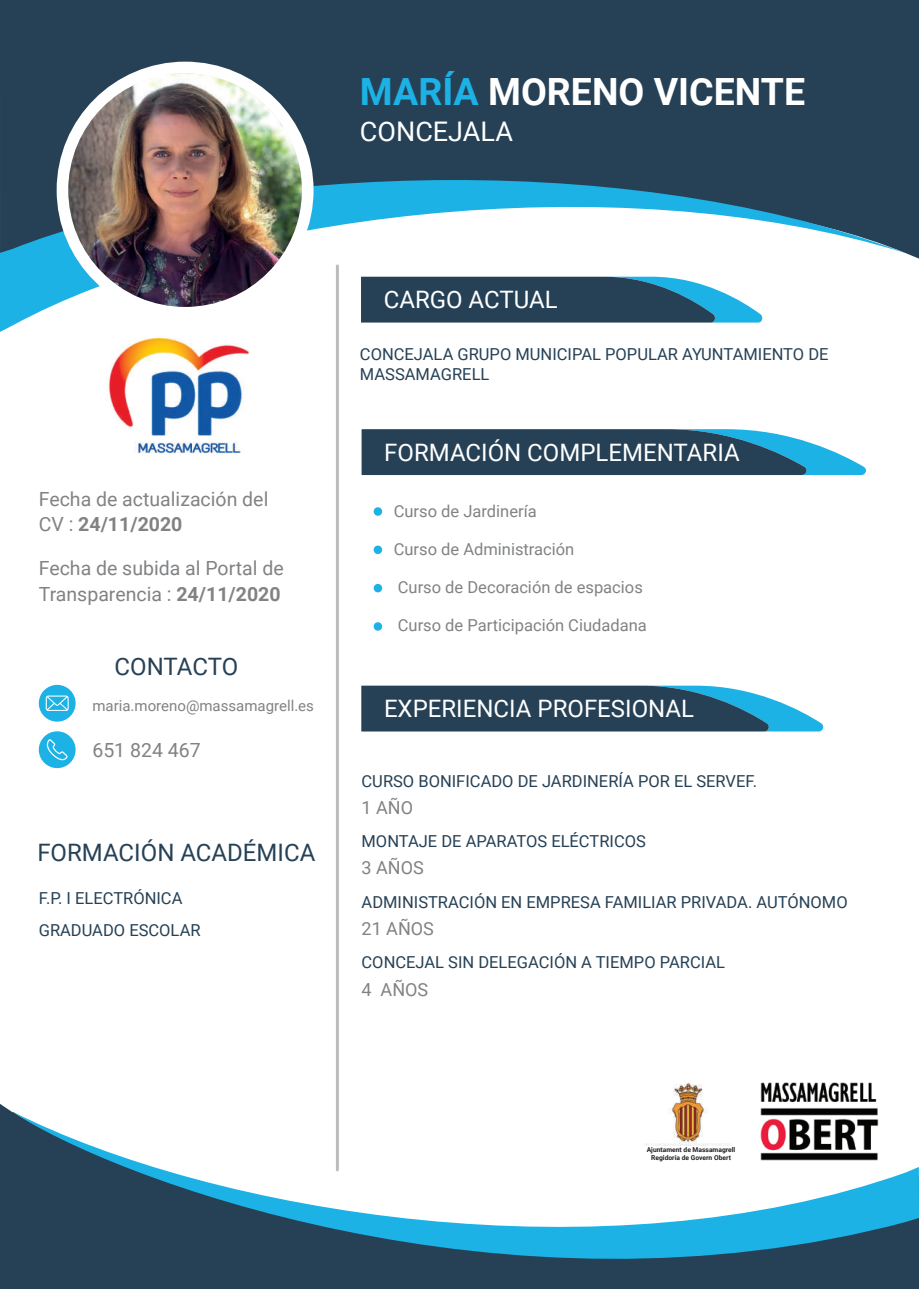
<style>
.page{position:relative;width:919px;height:1289px;background:#fff}
.page>*{position:absolute;margin:0;border:0;box-sizing:border-box;transform-origin:0 0}
.t1{font:700 37.5px "Roboto";color:#fff}
.t2{font:27px "Roboto";color:#fff}
.t3{font:24px "Roboto";color:#fff}
.t4{font:24px "Roboto";color:#264156}
.t5{font:19.5px/25.5px "Roboto";color:#808284}
.t6{font:18px "Roboto";color:#808284}
.t7{font:16.5px/19.8px "Roboto";color:#264156}
.t8{font:16.5px "Roboto";color:#808284}
.t9{font:15px "Roboto";color:#808284}
.t10{font:700 6.75px/8.1px "Roboto";color:#231f20;text-align:center}
.s1{color:#1cb2e6}
.s2{font-weight:700}
</style>
<div class="page">
<div style="left:0;top:1104px;width:13px;height:184px;background:#264156"></div>
<svg style="left:13px;top:1112px;width:905px;height:176px"></svg>
<div style="left:0;top:0;width:918px;height:259px;background:#264156"></div>
<svg style="left:0;top:141px;width:906px;height:191px"></svg>
<div style="left:57px;top:62px;width:256px;height:256px;background:#fff;border-radius:50%"></div>
<div style="left:68px;top:73px;width:13px;height:6px;background:#264156"></div>
<div style="left:81px;top:73px;width:23px;height:6px;background:#264156"></div>
<svg style="left:104px;top:73px;width:24px;height:6px"></svg>
<div style="left:128px;top:73px;width:23px;height:6px;background:#fff"></div>
<svg style="left:238px;top:73px;width:7px;height:4px"></svg>
<div style="left:245px;top:73px;width:23px;height:6px;background:#264156"></div>
<div style="left:268px;top:73px;width:24px;height:6px;background:#264156"></div>
<div style="left:292px;top:73px;width:10px;height:6px;background:#264156"></div>
<div style="left:68px;top:79px;width:13px;height:23px;background:#264156"></div>
<svg style="left:81px;top:79px;width:23px;height:23px"></svg>
<svg style="left:104px;top:79px;width:17px;height:18px"></svg>
<svg style="left:249px;top:79px;width:19px;height:13px"></svg>
<svg style="left:268px;top:79px;width:24px;height:23px"></svg>
<div style="left:292px;top:79px;width:10px;height:23px;background:#264156"></div>
<svg style="left:68px;top:102px;width:13px;height:24px"></svg>
<svg style="left:81px;top:102px;width:11px;height:18px"></svg>
<svg style="left:278px;top:102px;width:14px;height:17px"></svg>
<div style="left:292px;top:102px;width:10px;height:24px;background:#264156"></div>
<svg style="left:68px;top:126px;width:8px;height:23px"></svg>
<svg style="left:294px;top:126px;width:8px;height:23px"></svg>
<div style="left:268px;top:220px;width:24px;height:23px;background:#ebecea"></div>
<svg style="left:68px;top:243px;width:13px;height:24px"></svg>
<div style="left:81px;top:243px;width:23px;height:24px;background:#fff"></div>
<div style="left:268px;top:243px;width:24px;height:24px;background:#fff"></div>
<div style="left:292px;top:243px;width:10px;height:24px;background:#fff"></div>
<div style="left:68px;top:267px;width:13px;height:23px;background:#1cb2e6"></div>
<svg style="left:81px;top:267px;width:23px;height:23px"></svg>
<div style="left:245px;top:267px;width:23px;height:23px;background:#fff"></div>
<div style="left:268px;top:267px;width:24px;height:23px;background:#fff"></div>
<div style="left:292px;top:267px;width:10px;height:23px;background:#fff"></div>
<svg style="left:68px;top:290px;width:13px;height:17px"></svg>
<div style="left:81px;top:290px;width:23px;height:17px;background:#fff"></div>
<div style="left:104px;top:290px;width:24px;height:17px;background:#fff"></div>
<div style="left:128px;top:290px;width:23px;height:17px;background:#fff"></div>
<div style="left:175px;top:290px;width:23px;height:17px;background:#d3d2d2"></div>
<div style="left:222px;top:290px;width:23px;height:17px;background:#fff"></div>
<div style="left:245px;top:290px;width:23px;height:17px;background:#fff"></div>
<div style="left:268px;top:290px;width:24px;height:17px;background:#fff"></div>
<div style="left:292px;top:290px;width:10px;height:17px;background:#fff"></div>
<svg style="left:361px;top:277px;width:402px;height:45px;background:#355d74"></svg>
<hr style="left:336px;top:266px;width:3px;height:903px;background:#babcbd">
<img style="left:760px;top:1082px;width:118px;height:77px">
<img style="left:638px;top:1082px;width:102px;height:63px">
<div style="left:624px;top:1145px;width:125px;height:25px;background:#fff"></div>
<svg style="left:361px;top:685px;width:463px;height:46px;background:#395f76"></svg>
<div style="left:39px;top:685px;width:37px;height:36px;background:#1cb2e6;border-radius:50%"></div>
<svg style="left:46px;top:695px;width:23px;height:16px"></svg>
<div style="left:39px;top:731px;width:37px;height:37px;background:#1cb2e6;border-radius:50%"></div>
<svg style="left:47px;top:739px;width:21px;height:21px"></svg>
<svg style="left:361px;top:429px;width:505px;height:46px;background:#375e74"></svg>
<svg style="left:373px;top:507px;width:9px;height:9px"></svg>
<div style="left:373px;top:545px;width:9px;height:9px;background:#1cb2e6;border-radius:50%"></div>
<div style="left:373px;top:584px;width:9px;height:8px;background:#1cb2e6;border-radius:50%"></div>
<div style="left:373px;top:622px;width:9px;height:8px;background:#1cb2e6;border-radius:50%"></div>
<img style="left:105px;top:320px;width:145px;height:134px">
<img style="left:68px;top:73px;width:234px;height:234px;border-radius:117px">
<h1 class="t1" style="left:360px;top:65px;width:446px"><span class="s1">MARÍA</span> MORENO VICENTE</h1>
<h2 class="t2" style="left:360px;top:113px;width:154px">CONCEJALA</h2>
<p class="t5" style="left:39px;top:485px;width:231px">Fecha de actualización del<br>CV : <span class="s2">24/11/2020</span></p>
<p class="t5" style="left:39px;top:555px;width:246px">Fecha de subida al Portal de<br>Transparencia : <span class="s2">24/11/2020</span></p>
<h3 class="t4" style="left:114px;top:649px;width:125px">CONTACTO</h3>
<p class="t9" style="left:92px;top:695px;width:223px">maria.moreno@massamagrell.es</p>
<p class="t5" style="left:92px;top:737px;width:110px">651 824 467</p>
<h3 class="t4" style="left:37px;top:835px;width:279px">FORMACIÓN ACADÉMICA</h3>
<p class="t7" style="left:39px;top:881px;width:163px;line-height:32.1px">F.P. I ELECTRÓNICA<br>GRADUADO ESCOLAR</p>
<h3 class="t3" style="left:383px;top:283px;width:175px">CARGO ACTUAL</h3>
<p class="t7" style="left:360px;top:343px;width:470px">CONCEJALA GRUPO MUNICIPAL POPULAR AYUNTAMIENTO DE<br>MASSAMAGRELL</p>
<h3 class="t3" style="left:384px;top:435px;width:357px">FORMACIÓN COMPLEMENTARIA</h3>
<p class="t8" style="left:394px;top:499px;width:144px">Curso de Jardinería</p>
<p class="t8" style="left:394px;top:537px;width:182px">Curso de Administración</p>
<p class="t8" style="left:398px;top:575px;width:246px">Curso de Decoración de espacios</p>
<p class="t8" style="left:398px;top:614px;width:250px">Curso de Participación Ciudadana</p>
<h3 class="t3" style="left:384px;top:691px;width:311px">EXPERIENCIA PROFESIONAL</h3>
<p class="t7" style="left:361px;top:770px;width:397px">CURSO BONIFICADO DE JARDINERÍA POR EL SERVEF.</p>
<p class="t6" style="left:361px;top:794px;width:53px">1 AÑO</p>
<p class="t7" style="left:361px;top:830px;width:286px">MONTAJE DE APARATOS ELÉCTRICOS</p>
<p class="t6" style="left:361px;top:855px;width:64px">3 AÑOS</p>
<p class="t7" style="left:361px;top:891px;width:487px">ADMINISTRACIÓN EN EMPRESA FAMILIAR PRIVADA. AUTÓNOMO</p>
<p class="t6" style="left:361px;top:916px;width:74px">21 AÑOS</p>
<p class="t7" style="left:361px;top:952px;width:365px">CONCEJAL SIN DELEGACIÓN A TIEMPO PARCIAL</p>
<p class="t6" style="left:361px;top:976px;width:68px">4 AÑOS</p>
<p class="t10" style="left:646px;top:1144px;width:90px">Ajuntament de Massamagrell<br>Regidoria de Govern Obert</p>
</div>
